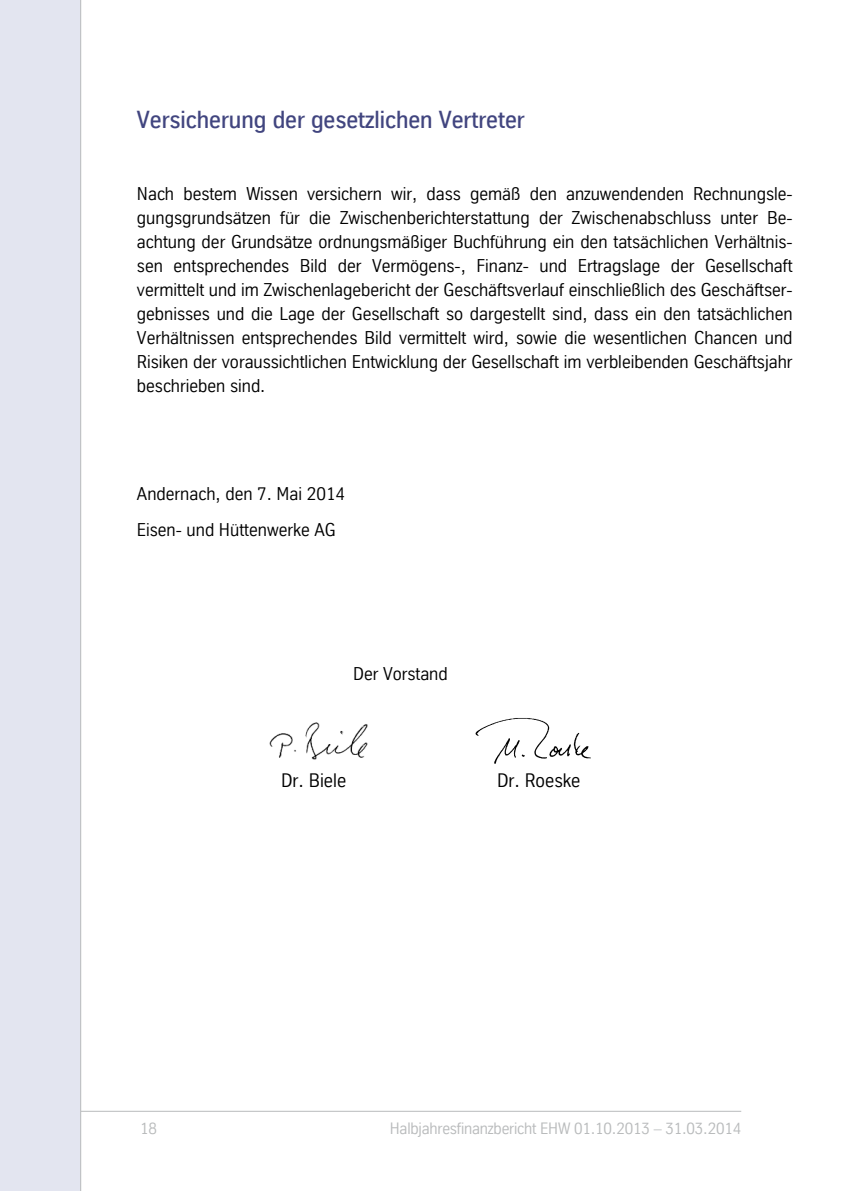
<style>
.page{position:relative;width:842px;height:1191px;background:#fff}
.page>*{position:absolute;margin:0;border:0;box-sizing:border-box;transform-origin:0 0}
.t1{font:500 24px "TK Type";color:#41457f}
.t2{font:19px "TK Type";color:#000}
.t3{font:18px/24px "TK Type";color:#000;text-align:justify}
.t4{font:16px "TK Type";letter-spacing:-.01em;color:#b9bbbc}
</style>
<div class="page">
<hr style="left:0;top:1110px;width:741px;height:1px;background:#b9bbbc">
<div style="left:0;top:0;width:81px;height:1191px;background:#e3e5f0"></div>
<hr style="left:80px;top:0;width:1px;height:1191px;background:#b9bbbc">
<img style="left:475px;top:718px;width:116px;height:46px">
<img style="left:269px;top:722px;width:99px;height:38px">
<h1 class="t1" style="left:137px;top:111px;width:389px">Versicherung der gesetzlichen Vertreter</h1>
<p class="t3" style="left:137px;top:183px;width:657px">Nach bestem Wissen versichern wir, dass gemäß den anzuwendenden Rechnungsle&shy;gungsgrundsätzen für die Zwischenberichterstattung der Zwischenabschluss unter Be&shy;achtung der Grundsätze ordnungsmäßiger Buchführung ein den tatsächlichen Verhältnis&shy;sen entsprechendes Bild der Vermögens-, Finanz- und Ertragslage der Gesellschaft vermittelt und im Zwischenlagebericht der Geschäftsverlauf einschließlich des Geschäftser&shy;gebnisses und die Lage der Gesellschaft so dargestellt sind, dass ein den tatsächlichen Verhältnissen entsprechendes Bild vermittelt wird, sowie die wesentlichen Chancen und Risiken der voraussichtlichen Entwicklung der Gesellschaft im verbleibenden Geschäftsjahr beschrieben sind.</p>
<p class="t3" style="left:137px;top:477px;width:210px;line-height:36px">Andernach, den 7. Mai 2014<br>Eisen- und Hüttenwerke AG</p>
<p class="t3" style="left:353px;top:663px;width:96px">Der Vorstand</p>
<p class="t2" style="left:281px;top:773px;width:67px">Dr. Biele</p>
<p class="t2" style="left:497px;top:773px;width:85px">Dr. Roeske</p>
<p class="t4" style="left:140px;top:1122px;width:18px">18</p>
<p class="t4" style="left:390px;top:1122px;width:353px">Halbjahresfinanzbericht EHW 01.10.2013 – 31.03.2014</p>
</div>
